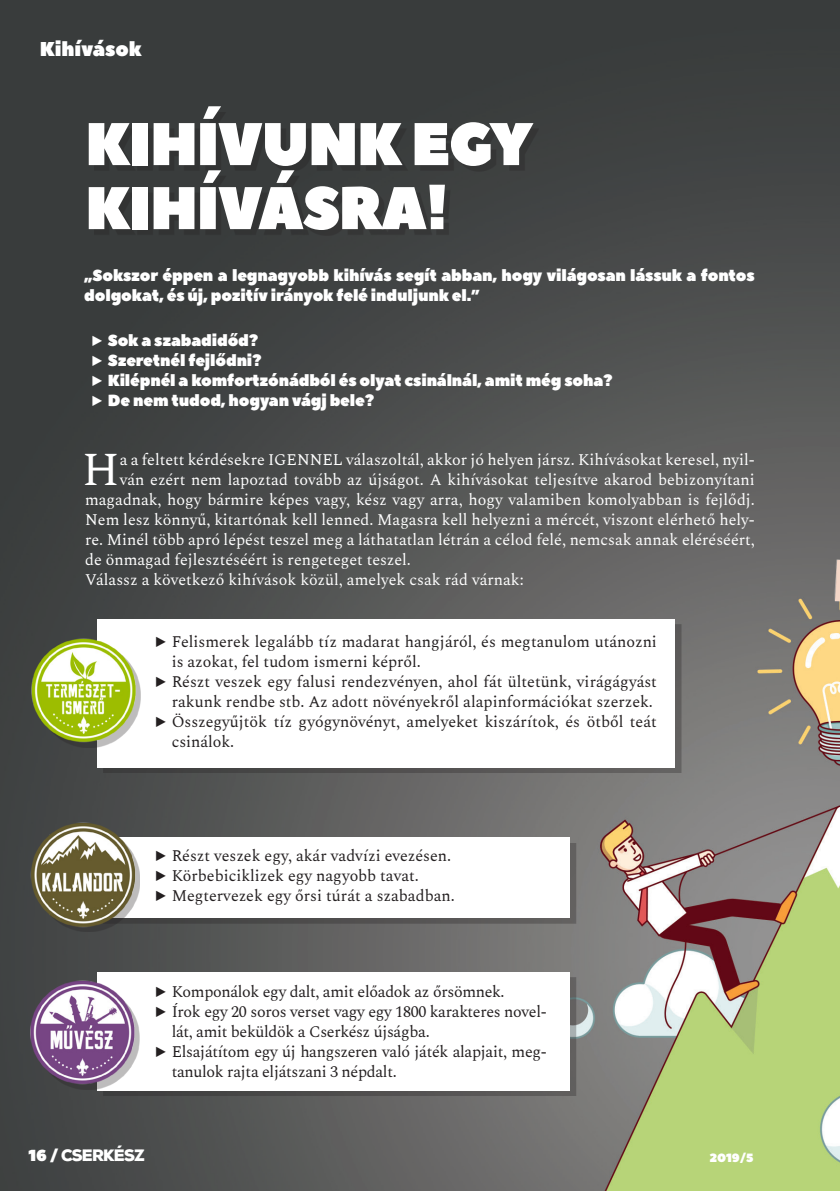
<style>
.page{position:relative;width:840px;height:1191px;background:#fff}
.page>*{position:absolute;margin:0;border:0;box-sizing:border-box;transform-origin:0 0}
.t1{font:60px/64px "Peace Sans";letter-spacing:-.025em;color:#fff}
.body1{font:46.4px "Spectral";color:#fff}
.t2{font:20px "Peace Sans";color:#fff}
.body1-2{font:16px "Spectral";color:#fff}
.t3{font:16px/20px "Spectral";color:#231f20}
.t4{font:16px/20px "Peace Sans";letter-spacing:-.01em;color:#fff}
.t5{font:16px/20px "Spectral";letter-spacing:-.02em;color:#231f20}
.képalá{font:900 16px "Nexa Rust Sans";letter-spacing:-.065em;color:#fff}
.t6{font:12px "Peace Sans";color:#fff}
.s1{font-family:"Spectral"}
.s2{font-family:"Peace Sans";font-weight:400}
</style>
<div class="page">
<img style="left:0;top:0;width:839px;height:1191px">
<div style="left:94px;top:112px;width:445px;height:124px;background:#393c3c"></div>
<div style="left:103px;top:624px;width:577px;height:149px;background:#231f20;opacity:.3"></div>
<div style="left:97px;top:619px;width:578px;height:148px;background:#fff"></div>
<div style="left:103px;top:842px;width:473px;height:81px;background:#231f20;opacity:.3"></div>
<div style="left:97px;top:837px;width:473px;height:80px;background:#fff"></div>
<div style="left:103px;top:978px;width:473px;height:118px;background:#231f20;opacity:.3"></div>
<div style="left:97px;top:972px;width:473px;height:118px;background:#fff"></div>
<div style="left:37px;top:644px;width:103px;height:103px;background:#231f20;opacity:.3"></div>
<img style="left:28px;top:636px;width:109px;height:108px;border-radius:54px">
<div style="left:36px;top:828px;width:104px;height:103px;background:#231f20;opacity:.3"></div>
<img style="left:28px;top:820px;width:109px;height:109px;border-radius:54px">
<div style="left:36px;top:986px;width:103px;height:103px;background:#231f20;opacity:.3"></div>
<img style="left:28px;top:978px;width:109px;height:108px;border-radius:54px">
<img style="left:812px;top:489px;width:27px;height:640px">
<h1 class="t2" style="left:40px;top:35px;width:104px">Kihívások</h1>
<h1 class="t1" style="left:85px;top:114px;width:448px">KIHÍVUNK EGY<br>KIHÍVÁSRA!</h1>
<p class="t4" style="left:84px;top:266px;width:671px">„Sokszor éppen a legnagyobb kihívás segít abban, hogy világosan lássuk a fontos dolgokat, és új, pozitív irányok felé induljunk el.”</p>
<p class="t4" style="left:91px;top:331px;width:169px"><span class="s1">▶</span> Sok a szabadidőd?</p>
<p class="t4" style="left:91px;top:351px;width:172px"><span class="s1">▶</span> Szeretnél fejlődni?</p>
<p class="t4" style="left:91px;top:371px;width:523px"><span class="s1">▶</span> Kilépnél a komfortzónádból és olyat csinálnál, amit még soha?</p>
<p class="t4" style="left:91px;top:391px;width:285px"><span class="s1">▶</span> De nem tudod, hogyan vágj bele?</p>
<p class="body1" style="left:82px;top:436px;width:39px">H</p>
<p class="body1-2" style="left:120px;top:448px;width:636px">a a feltett kérdésekre IGENNEL válaszoltál, akkor jó helyen jársz. Kihívásokat keresel, nyil-</p>
<p class="body1-2" style="left:120px;top:468px;width:636px">ván ezért nem lapoztad tovább az újságot. A kihívásokat teljesítve akarod bebizonyítani</p>
<p class="body1-2" style="left:85px;top:488px;width:670px">magadnak, hogy bármire képes vagy, kész vagy arra, hogy valamiben komolyabban is fejlődj.</p>
<p class="body1-2" style="left:85px;top:508px;width:670px">Nem lesz könnyű, kitartónak kell lenned. Magasra kell helyezni a mércét, viszont elérhető hely-</p>
<p class="body1-2" style="left:85px;top:528px;width:670px">re. Minél több apró lépést teszel meg a láthatatlan létrán a célod felé, nemcsak annak eléréséért,</p>
<p class="body1-2" style="left:85px;top:548px;width:327px">de önmagad fejlesztéséért is rengeteget teszel.</p>
<p class="body1-2" style="left:85px;top:568px;width:440px">Válassz a következő kihívások közül, amelyek csak rád várnak:</p>
<p class="t3" style="left:171px;top:632px;width:486px;text-indent:-17px">▶ Felismerek legalább tíz madarat hangjáról, és megtanulom utánozni is azokat, fel tudom ismerni képről.</p>
<p class="t3" style="left:154px;top:672px;width:503px;text-align:right">▶ Részt veszek egy falusi rendezvényen, ahol fát ültetünk, virágágyást rakunk rendbe stb. Az adott növényekről alapinformációkat szerzek.</p>
<p class="t3" style="left:171px;top:712px;width:486px;text-indent:-17px">▶ Összegyűjtök tíz gyógynövényt, amelyeket kiszárítok, és ötből teát csinálok.</p>
<p class="t3" style="left:154px;top:846px;width:298px">▶ Részt veszek egy, akár vadvízi evezésen.</p>
<p class="t3" style="left:154px;top:866px;width:265px">▶ Körbebiciklizek egy nagyobb tavat.</p>
<p class="t3" style="left:154px;top:886px;width:301px">▶ Megtervezek egy őrsi túrát a szabadban.</p>
<p class="t5" style="left:154px;top:982px;width:351px">▶ Komponálok egy dalt, amit előadok az őrsömnek.</p>
<p class="t5" style="left:171px;top:1002px;width:376px;text-indent:-17px">▶ Írok egy 20 soros verset vagy egy 1800 karakteres novel&shy;lát, amit beküldök a Cserkész újságba.</p>
<p class="t5" style="left:171px;top:1042px;width:376px;text-indent:-17px">▶ Elsajátítom egy új hangszeren való játék alapjait, meg&shy;tanulok rajta eljátszani 3 népdalt.</p>
<p class="képalá" style="left:28px;top:1144px;width:118px"><span class="s2">16 /</span> CSERKÉSZ</p>
<p class="t6" style="left:709px;top:1149px;width:46px">2019/5</p>
</div>
